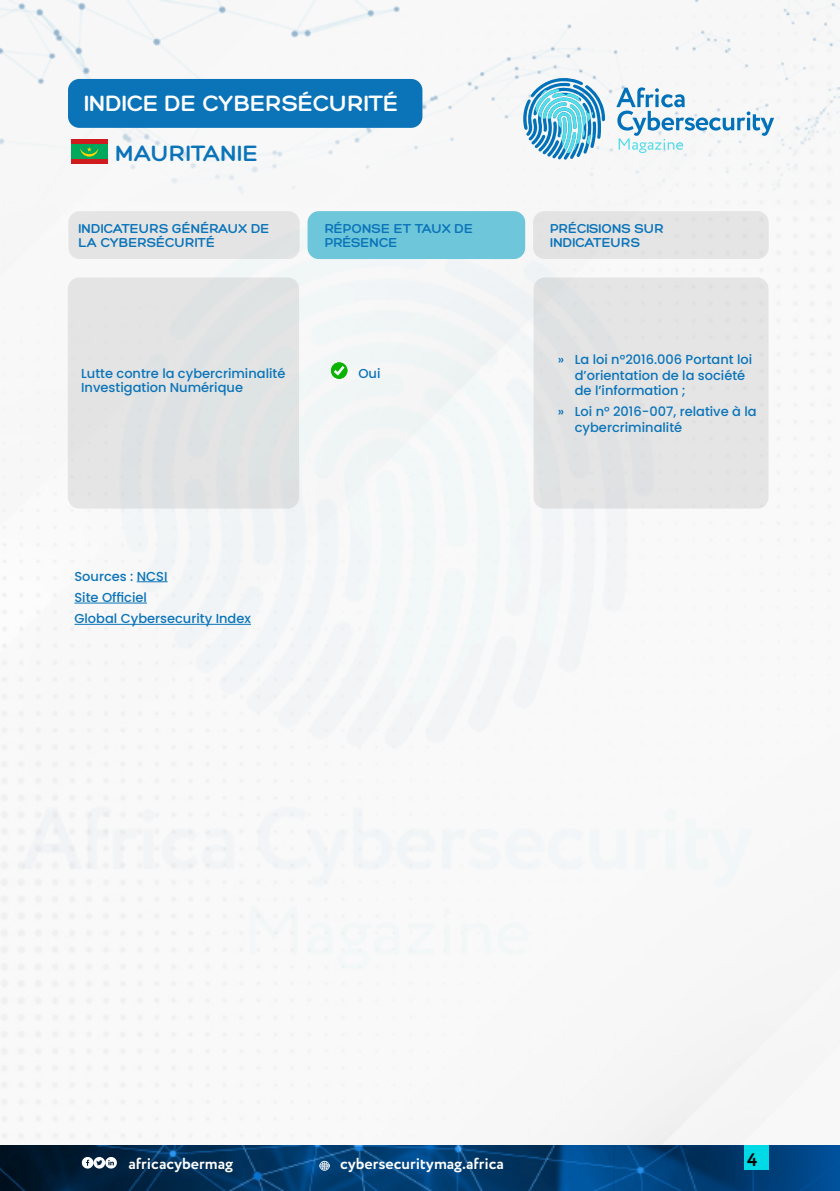
<style>
.page{position:relative;width:840px;height:1191px;background:#fff}
.page>*{position:absolute;margin:0;border:0;box-sizing:border-box;transform-origin:0 0}
.t1{font:700 24px "Hero";color:#fff}
.t2{font:700 24px "Hero";letter-spacing:.01em;color:#0b74b9}
.t3{font:700 18px "Circe";color:#000}
.t4{font:700 16px "Circe";color:#fff}
.t5{font:700 14px/14px "Hero";color:#0b74b9}
.t6{font:500 13px/15.6px "Poppins";color:#0b74b9}
</style>
<div class="page">
<img style="left:0;top:0;width:839px;height:211px">
<img style="left:0;top:1145px;width:613px;height:46px">
<img style="left:613px;top:1145px;width:226px;height:46px">
<div style="left:743px;top:1145px;width:24px;height:25px;background:#00d9e6"></div>
<img style="left:0;top:153px;width:834px;height:885px">
<svg style="left:82px;top:1157px;width:35px;height:11px"></svg>
<svg style="left:319px;top:1160px;width:10px;height:10px"></svg>
<svg style="left:523px;top:78px;width:81px;height:82px"></svg>
<svg style="left:616px;top:87px;width:157px;height:66px"></svg>
<div style="left:68px;top:79px;width:354px;height:49px;background:#0b74b9;border-radius:11px"></div>
<div style="left:71px;top:140px;width:36px;height:24px;background:#d01c1f"></div>
<div style="left:71px;top:145px;width:36px;height:14px;background:#00a95c"></div>
<svg style="left:80px;top:147px;width:18px;height:10px"></svg>
<div style="left:68px;top:211px;width:231px;height:48px;background:#e4e4e4;border-radius:11px"></div>
<div style="left:307px;top:211px;width:218px;height:48px;background:#6dc6d9;border-radius:11px"></div>
<div style="left:532px;top:211px;width:236px;height:48px;background:#e4e4e4;border-radius:11px"></div>
<hr style="left:137px;top:581px;width:30px;height:1px;background:#0b74b9">
<hr style="left:74px;top:602px;width:73px;height:1px;background:#0b74b9">
<hr style="left:74px;top:624px;width:177px;height:1px;background:#0b74b9">
<svg style="left:331px;top:362px;width:16px;height:17px"></svg>
<div style="left:68px;top:277px;width:231px;height:231px;background:#e3e3e3;border-radius:11px"></div>
<div style="left:533px;top:277px;width:235px;height:231px;background:#e5e5e5;border-radius:11px"></div>
<h1 class="t1" style="left:84px;top:90px;width:316px">INDICE DE CYBERSÉCURITÉ</h1>
<h1 class="t2" style="left:115px;top:140px;width:144px">MAURITANIE</h1>
<p class="t5" style="left:78px;top:222px;width:192px">INDICATEURS GÉNÉRAUX DE<br>LA CYBERSÉCURITÉ</p>
<p class="t5" style="left:324px;top:222px;width:150px">RÉPONSE ET TAUX DE<br>PRÉSENCE</p>
<p class="t5" style="left:550px;top:222px;width:115px">PRÉCISIONS SUR<br>INDICATEURS</p>
<p class="t6" style="left:81px;top:365px;width:205px">Lutte contre la cybercriminalité</p>
<p class="t6" style="left:358px;top:366px;width:24px">Oui</p>
<p class="t6" style="left:81px;top:379px;width:163px">Investigation Numérique</p>
<p class="t6" style="left:74px;top:565px;width:178px;line-height:21.2px">Sources : NCSI<br>Site Officiel<br>Global Cybersecurity Index</p>
<p class="t6" style="left:574px;top:352px;width:179px;text-indent:-17px">» La loi n°2016.006 Portant loi d’orientation de la société de l’information ;</p>
<p class="t6" style="left:574px;top:404px;width:183px;text-indent:-17px">» Loi n° 2016-007, relative à la cybercriminalité</p>
<p class="t4" style="left:128px;top:1152px;width:106px">africacybermag</p>
<p class="t4" style="left:340px;top:1152px;width:165px">cybersecuritymag.africa</p>
<h2 class="t3" style="left:746px;top:1147px;width:12px">4</h2>
</div>
